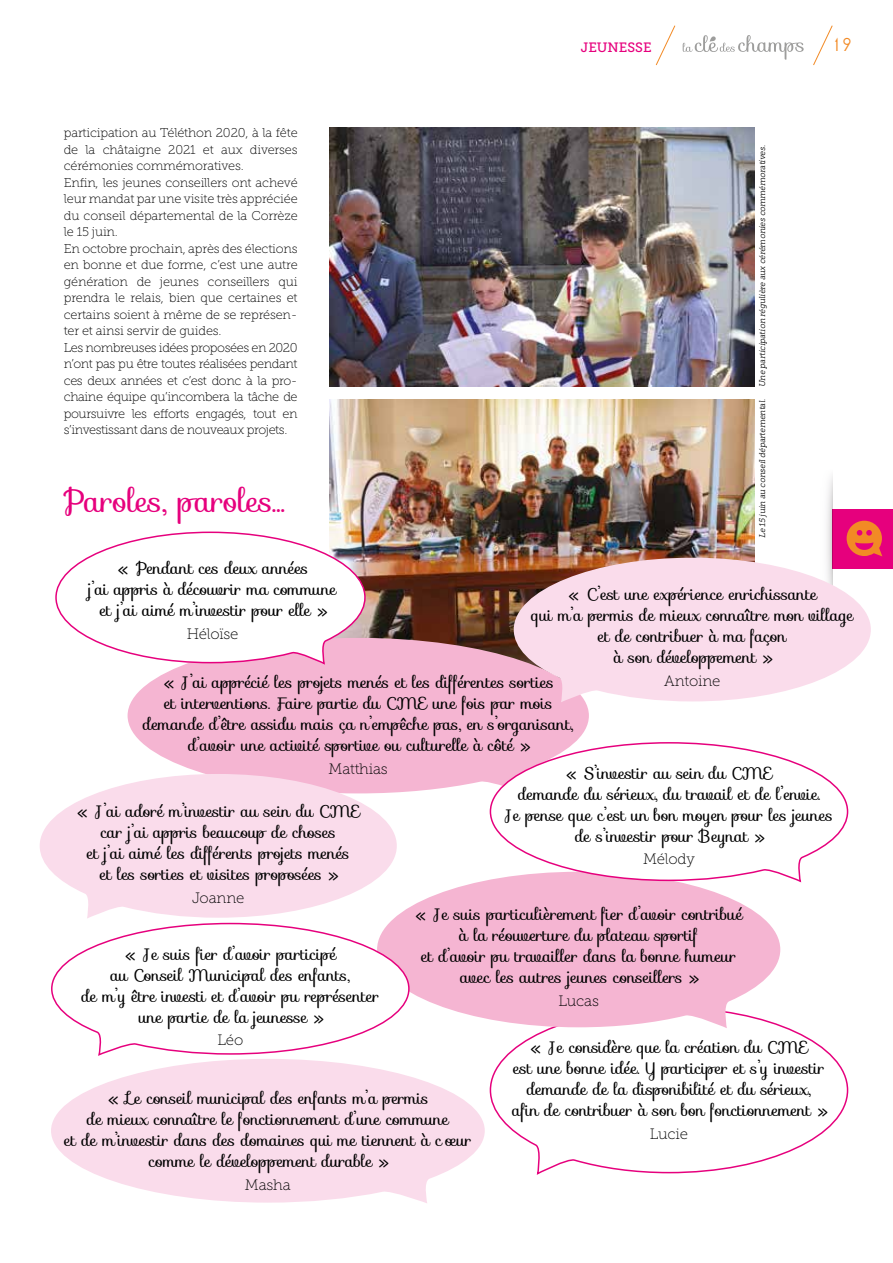
<style>
.page{position:relative;width:893px;height:1263px;background:#fff}
.page>*{position:absolute;margin:0;border:0;box-sizing:border-box;transform-origin:0 0}
.t1{font:31.5px "Sofia";letter-spacing:-.01em;color:#e6007d}
.t2{font:18px "LT Oksana";color:#f28a25}
.t3{font:16.5px/21px "Sofia";letter-spacing:-.01em;color:#000;text-align:center}
.t4{font:15px "Museo Slab 100";letter-spacing:-.01em;color:#000}
.t5{font:13.5px "Museo Slab 500";color:#e6007d}
.t6{font:12.75px/16.5px "Museo Slab 100";letter-spacing:-.01em;color:#000}
.t7{font:italic 8.25px "Museo Slab 300";color:#000}
</style>
<div class="page">
<svg style="left:683px;top:35px;width:121px;height:25px"></svg>
<svg style="left:655px;top:25px;width:21px;height:41px"></svg>
<svg style="left:813px;top:25px;width:20px;height:41px"></svg>
<div style="left:832px;top:509px;width:61px;height:59px;background:#e6007d"></div>
<img style="left:827px;top:478px;width:5px;height:80px">
<svg style="left:847px;top:521px;width:35px;height:35px"></svg>
<img style="left:330px;top:399px;width:425px;height:239px">
<svg style="left:489px;top:1025px;width:360px;height:150px"></svg>
<svg style="left:128px;top:638px;width:461px;height:155px;background:#f2b6d0"></svg>
<svg style="left:390px;top:880px;width:390px;height:148px;background:#f6bfd8"></svg>
<img style="left:330px;top:128px;width:424px;height:259px">
<svg style="left:55px;top:531px;width:311px;height:134px"></svg>
<svg style="left:489px;top:741px;width:360px;height:142px"></svg>
<svg style="left:51px;top:922px;width:359px;height:134px"></svg>
<svg style="left:514px;top:558px;width:357px;height:144px;background:#f2d3df"></svg>
<svg style="left:40px;top:774px;width:357px;height:144px;fill:#fadceb"></svg>
<svg style="left:51px;top:1059px;width:434px;height:144px;fill:#fadceb"></svg>
<p class="t6" style="left:64px;top:125px;width:235px">participation au Téléthon 2020, à la fête de la châtaigne 2021 et aux diverses cérémonies commémoratives.<br>Enfin, les jeunes conseillers ont achevé leur mandat par une visite très appréciée du conseil départemental de la Corrèze le 15 juin.<br>En octobre prochain, après des élections en bonne et due forme, c’est une autre génération de jeunes conseillers qui prendra le relais, bien que certaines et certains soient à même de se représen&shy;ter et ainsi servir de guides.<br>Les nombreuses idées proposées en 2020 n’ont pas pu être toutes réalisées pendant ces deux années et c’est donc à la pro&shy;chaine équipe qu’incombera la tâche de poursuivre les efforts engagés, tout en s’investissant dans de nouveaux projets.</p>
<h1 class="t1" style="left:64px;top:476px;width:223px">Paroles, paroles…</h1>
<p class="t5" style="left:581px;top:40px;width:72px">JEUNESSE</p>
<p class="t2" style="left:831px;top:31px;width:23px">19</p>
<p class="t7" style="left:758px;top:387px;width:245px;rotate:-90deg">Une participation régulière aux cérémonies commémoratives.</p>
<p class="t7" style="left:758px;top:538px;width:142px;rotate:-90deg">Le 15 juin au conseildépartemental.</p>
<p class="t3" style="left:89px;top:558px;width:250px">« Pendant ces deux années<br>j’ai appris à découvrir ma commune et j’ai aimé m’investir pour elle »</p>
<p class="t4" style="left:187px;top:625px;width:53px">Héloïse</p>
<p class="t3" style="left:531px;top:584px;width:324px">« C’est une expérience enrichissante<br>qui m’a permis de mieux connaître mon village et de contribuer à ma façon<br>à son développement »</p>
<p class="t4" style="left:664px;top:672px;width:58px">Antoine</p>
<p class="t3" style="left:143px;top:672px;width:432px">« J’ai apprécié les projets menés et les différentes sorties<br>et interventions. Faire partie du CME une fois par mois demande d’être assidu mais ça n’empêche pas, en s’organisant, d’avoir une activité sportive ou culturelle à côté »</p>
<p class="t4" style="left:329px;top:760px;width:61px">Matthias</p>
<p class="t3" style="left:505px;top:762px;width:329px">« S’investir au sein du CME<br>demande du sérieux, du travail et de l’envie.<br>Je pense que c’est un bon moyen pour les jeunes de s’investir pour Beynat »</p>
<p class="t4" style="left:643px;top:851px;width:53px">Mélody</p>
<p class="t3" style="left:415px;top:904px;width:330px">« Je suis particulièrement fier d’avoir contribué à la réouverture du plateau sportif<br>et d’avoir pu travailler dans la bonne humeur avec les autres jeunes conseillers »</p>
<p class="t4" style="left:558px;top:992px;width:42px">Lucas</p>
<p class="t3" style="left:512px;top:1037px;width:315px">« Je considère que la création du CME<br>est une bonne idée. Y participer et s’y investir demande de la disponibilité et du sérieux, afin de contribuer à son bon fonctionnement »</p>
<p class="t4" style="left:650px;top:1125px;width:40px">Lucie</p>
<p class="t3" style="left:76px;top:801px;width:285px">« J’ai adoré m’investir au sein du CME car j’ai appris beaucoup de choses<br>et j’ai aimé les différents projets menés<br>et les sorties et visites proposées »</p>
<p class="t4" style="left:192px;top:889px;width:54px">Joanne</p>
<p class="t3" style="left:81px;top:943px;width:299px">« Je suis fier d’avoir participé<br>au Conseil Municipal des enfants,<br>de m’y être investi et d’avoir pu représenter une partie de la jeunesse »</p>
<p class="t4" style="left:217px;top:1032px;width:27px">Léo</p>
<p class="t3" style="left:64px;top:1088px;width:409px">« Le conseil municipal des enfants m’a permis<br>de mieux connaître le fonctionnement d’une commune<br>et de m’investir dans des domaines qui me tiennent à cœur comme le développement durable »</p>
<p class="t4" style="left:245px;top:1176px;width:47px">Masha</p>
</div>
